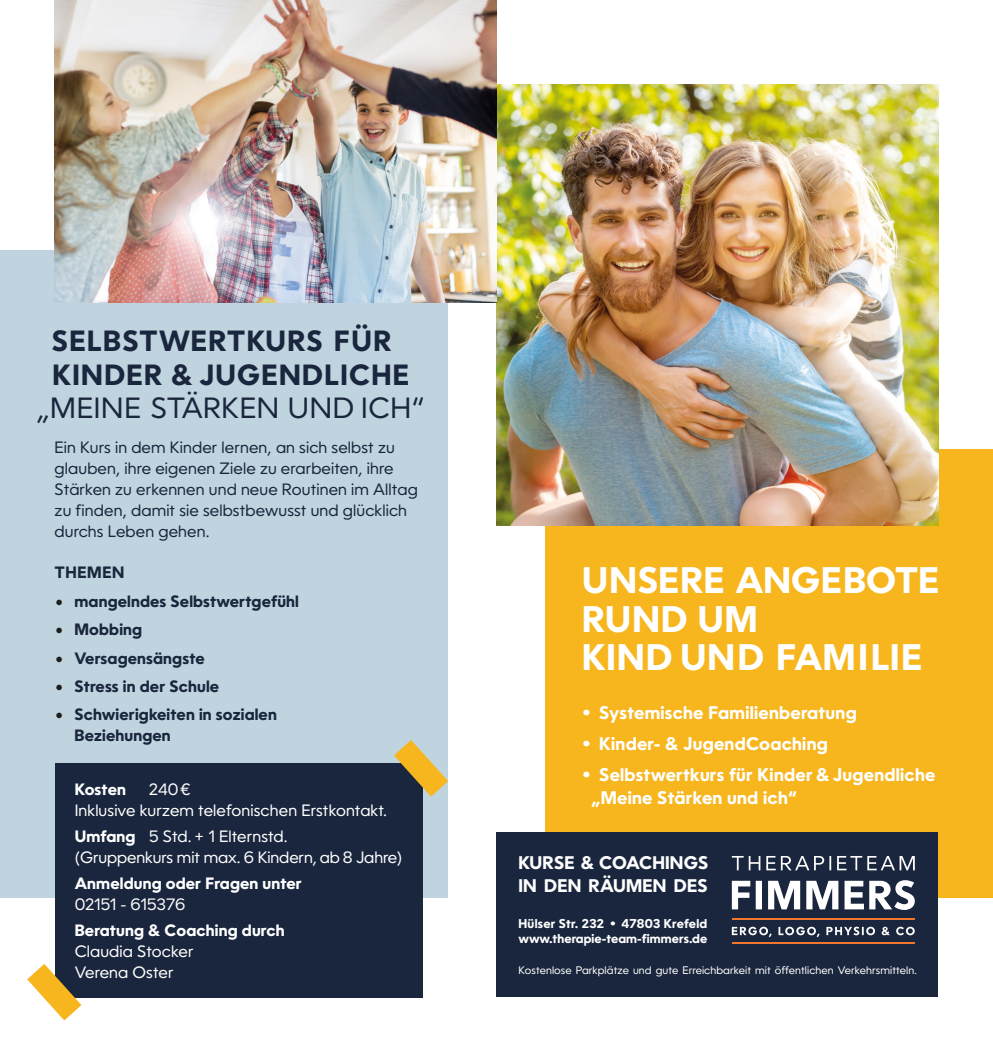
<style>
.page{position:relative;width:993px;height:1052px;background:#fff}
.page>*{position:absolute;margin:0;border:0;box-sizing:border-box;transform-origin:0 0}
.t1{font:700 35.35px/38.5px "Oceanwide";letter-spacing:.025em;color:#fff}
.t2{font:700 28px/33.2px "Oceanwide";letter-spacing:.05em;color:#1a263d}
.t3{font:28px "Oceanwide";letter-spacing:.03em;color:#1a263d}
.t4{font:700 17.5px/22.8px "Oceanwide";letter-spacing:.015em;color:#fff}
.t5{font:15.75px/21px "Oceanwide";letter-spacing:.01em;color:#1a263d}
.t6{font:15.75px/21px "Oceanwide";letter-spacing:.01em;color:#fff}
.t7{font:700 15.75px/21px "Oceanwide";letter-spacing:.01em;color:#1a263d}
.t8{font:700 15.75px "Oceanwide";letter-spacing:.01em;color:#fff}
.t9{font:700 12.25px/15.8px "Oceanwide";letter-spacing:.01em;color:#fff}
.t10{font:10.5px "Oceanwide";letter-spacing:.01em;color:#fff}
.s1{font-family:"Minion Pro";font-weight:400;font-size:21px;color:#1d1d1b}
.s2{font-weight:700}
</style>
<div class="page">
<div style="left:545px;top:449px;width:447px;height:448px;background:#f7b61d"></div>
<div style="left:0;top:250px;width:447px;height:647px;background:#c0d4df"></div>
<img style="left:496px;top:84px;width:442px;height:442px">
<img style="left:55px;top:0;width:441px;height:302px">
<div style="left:496px;top:832px;width:442px;height:165px;background:#1a263d"></div>
<div style="left:55px;top:763px;width:367px;height:235px;background:#1a263d"></div>
<svg style="left:394px;top:740px;width:54px;height:56px"></svg>
<svg style="left:27px;top:964px;width:54px;height:56px"></svg>
<svg style="left:731px;top:856px;width:183px;height:14px"></svg>
<svg style="left:731px;top:880px;width:183px;height:30px"></svg>
<svg style="left:731px;top:926px;width:183px;height:11px"></svg>
<hr style="left:731px;top:918px;width:183px;height:2px;background:#ef782d">
<hr style="left:731px;top:942px;width:183px;height:2px;background:#ef782d">
<h2 class="t2" style="left:52px;top:323px;width:358px">SELBSTWERTKURS FÜR<br>KINDER &amp; JUGENDLICHE</h2>
<h2 class="t3" style="left:37px;top:387px;width:388px">„MEINE STÄRKEN UND ICH“</h2>
<p class="t5" style="left:55px;top:436px;width:364px">Ein Kurs in dem Kinder lernen, an sich selbst zu glauben, ihre eigenen Ziele zu erarbeiten, ihre Stärken zu erkennen und neue Routinen im Alltag zu finden, damit sie selbstbewusst und glücklich durchs Leben gehen.</p>
<p class="t7" style="left:54px;top:561px;width:71px">THEMEN</p>
<p class="t7" style="left:55px;top:589px;width:245px"><span class="s1">•</span> mangelndes Selbstwertgefühl</p>
<p class="t7" style="left:55px;top:618px;width:88px"><span class="s1">•</span> Mobbing</p>
<p class="t7" style="left:55px;top:646px;width:151px"><span class="s1">•</span> Versagensängste</p>
<p class="t7" style="left:55px;top:675px;width:165px"><span class="s1">•</span> Stress in der Schule</p>
<p class="t7" style="left:74px;top:703px;width:204px;text-indent:-19px"><span class="s1">•</span> Schwierigkeiten in sozialen<br>Beziehungen</p>
<p class="t6" style="left:75px;top:778px;width:314px;text-indent:74px">240€<br>Inklusive kurzem telefonischen Erstkontakt.</p>
<p class="t6" style="left:75px;top:825px;width:329px"><span class="s2">Umfang</span> 5 Std. + 1 Elternstd.<br>(Gruppenkurs mit max. 6 Kindern, ab 8 Jahre)</p>
<p class="t8" style="left:75px;top:872px;width:228px">Anmeldung oder Fragen unter</p>
<p class="t6" style="left:75px;top:893px;width:112px">02151 - 615376</p>
<p class="t8" style="left:75px;top:919px;width:211px">Beratung &amp; Coaching durch</p>
<p class="t6" style="left:75px;top:940px;width:120px">Claudia Stocker<br>Verena Oster</p>
<p class="t8" style="left:75px;top:778px;width:53px">Kosten</p>
<h1 class="t1" style="left:582px;top:559px;width:358px">UNSERE ANGEBOTE<br>RUND UM<br>KIND UND FAMILIE</h1>
<p class="t4" style="left:582px;top:700px;width:276px">• Systemische Familienberatung</p>
<p class="t4" style="left:582px;top:731px;width:247px">• Kinder- &amp; JugendCoaching</p>
<p class="t4" style="left:591px;top:762px;width:345px;text-indent:-9px">• Selbstwertkurs für Kinder &amp; Jugendliche „Meine Stärken und ich“</p>
<p class="t4" style="left:518px;top:850px;width:191px">KURSE &amp; COACHINGS<br>IN DEN RÄUMEN DES</p>
<p class="t9" style="left:518px;top:914px;width:190px">Hülser Str. 232 • 47803 Krefeld www.therapie-team-fimmers.de</p>
<p class="t10" style="left:518px;top:963px;width:399px">Kostenlose Parkplätze und gute Erreichbarkeit mit öffentlichen Verkehrsmitteln.</p>
</div>
